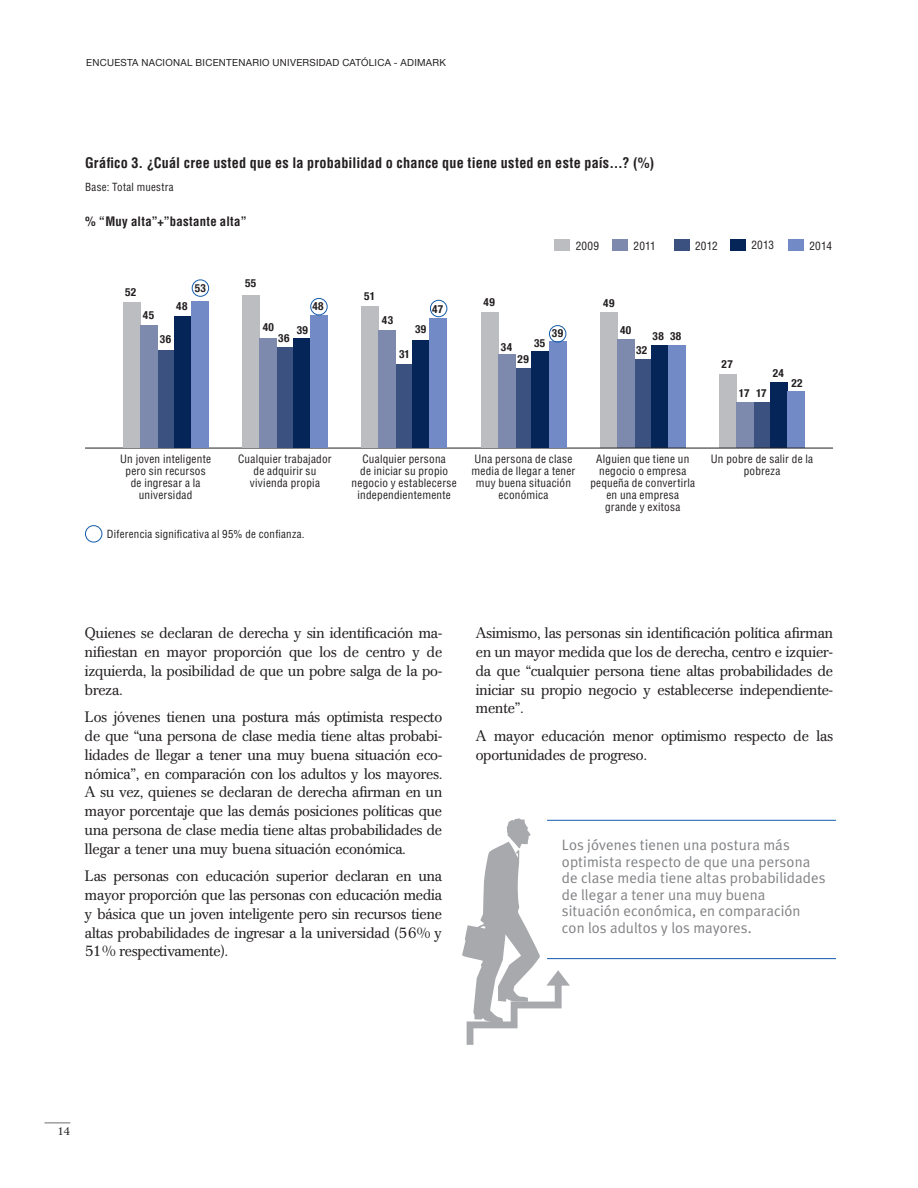
<style>
.page{position:relative;width:918px;height:1188px;background:#fff}
.page>*{position:absolute;margin:0;border:0;box-sizing:border-box;transform-origin:0 0}
.tex1{font:15px/18.8px "Cremona";color:#231f20;text-align:justify}
.NUEVO_texto_gra_dere{font:15px/16.5px "Meta Plus Normal";letter-spacing:.005em;color:#808285}
.titu_tabla_1_ok{font:700 condensed 14.25px "Helvetica";letter-spacing:.01em;color:#231f20}
.TITU_tabla_2{font:700 condensed 12.75px "Helvetica";letter-spacing:.025em;color:#231f20}
.NUEVO_texto_gra_Izqu{font:condensed 11.25px/12px "Helvetica";letter-spacing:.02em;color:#231f20;text-align:center}
.NUEVO_texto_gra_cent{font:700 condensed 11.25px "Helvetica Neue";letter-spacing:.03em;color:#231f20}
.t1{font:11.25px "Cremona";color:#231f20}
.Texto_en_7_BASE{font:condensed 10.95px "Helvetica";letter-spacing:.025em;color:#231f20}
.t2{font:9.75px "Helvetica Neue";letter-spacing:.03em;color:#231f20}
</style>
<div class="page">
<svg style="left:45px;top:1123px;width:25px;height:1px"></svg>
<div style="left:730px;top:239px;width:16px;height:11px;background:#052559"></div>
<div style="left:788px;top:239px;width:16px;height:11px;background:#728ac5"></div>
<div style="left:674px;top:239px;width:15px;height:11px;background:#3b517f"></div>
<div style="left:554px;top:239px;width:16px;height:11px;background:#bcbdc0"></div>
<div style="left:612px;top:239px;width:16px;height:11px;background:#7d8aae"></div>
<div style="left:634px;top:360px;width:17px;height:88px;background:#3b517f"></div>
<div style="left:651px;top:345px;width:17px;height:103px;background:#052559"></div>
<div style="left:600px;top:312px;width:17px;height:136px;background:#bcbdc0"></div>
<div style="left:668px;top:345px;width:17px;height:103px;background:#728ac5"></div>
<div style="left:617px;top:339px;width:17px;height:109px;background:#7d8aae"></div>
<div style="left:754px;top:402px;width:17px;height:46px;background:#3b517f"></div>
<div style="left:770px;top:383px;width:17px;height:65px;background:#052559"></div>
<div style="left:719px;top:374px;width:17px;height:74px;background:#bcbdc0"></div>
<div style="left:787px;top:391px;width:17px;height:57px;background:#728ac5"></div>
<div style="left:737px;top:402px;width:17px;height:46px;background:#7d8aae"></div>
<hr style="left:85px;top:448px;width:748px;height:1px;background:#231f20">
<div style="left:276px;top:348px;width:17px;height:100px;background:#3b517f"></div>
<div style="left:293px;top:338px;width:17px;height:110px;background:#052559"></div>
<div style="left:242px;top:295px;width:17px;height:153px;background:#bcbdc0"></div>
<div style="left:310px;top:315px;width:17px;height:133px;background:#728ac5"></div>
<div style="left:259px;top:338px;width:17px;height:110px;background:#7d8aae"></div>
<div style="left:310px;top:298px;width:18px;height:17px;border:1px solid #135cab;border-radius:50%"></div>
<div style="left:515px;top:368px;width:17px;height:80px;background:#3b517f"></div>
<div style="left:532px;top:351px;width:17px;height:97px;background:#052559"></div>
<div style="left:481px;top:313px;width:17px;height:135px;background:#bcbdc0"></div>
<div style="left:549px;top:341px;width:17px;height:107px;background:#728ac5"></div>
<div style="left:498px;top:355px;width:17px;height:93px;background:#7d8aae"></div>
<div style="left:549px;top:325px;width:17px;height:17px;border:1px solid #135cab;border-radius:50%"></div>
<div style="left:158px;top:351px;width:17px;height:97px;background:#3b517f"></div>
<div style="left:175px;top:316px;width:17px;height:132px;background:#052559"></div>
<div style="left:124px;top:303px;width:17px;height:145px;background:#bcbdc0"></div>
<div style="left:192px;top:301px;width:17px;height:147px;background:#728ac5"></div>
<div style="left:141px;top:325px;width:17px;height:123px;background:#7d8aae"></div>
<div style="left:192px;top:279px;width:17px;height:18px;border:1px solid #135cab;border-radius:50%"></div>
<div style="left:396px;top:365px;width:17px;height:83px;background:#3b517f"></div>
<div style="left:413px;top:340px;width:17px;height:108px;background:#052559"></div>
<div style="left:362px;top:306px;width:17px;height:142px;background:#bcbdc0"></div>
<div style="left:430px;top:319px;width:17px;height:129px;background:#728ac5"></div>
<div style="left:379px;top:331px;width:17px;height:117px;background:#7d8aae"></div>
<div style="left:430px;top:300px;width:17px;height:17px;border:1px solid #135cab;border-radius:50%"></div>
<hr style="left:547px;top:820px;width:289px;height:1px;background:#135cab">
<hr style="left:547px;top:958px;width:289px;height:1px;background:#135cab">
<div style="left:85px;top:525px;width:17px;height:17px;border:1px solid #135cab;border-radius:50%"></div>
<svg style="left:462px;top:818px;width:108px;height:227px"></svg>
<p class="t2" style="left:86px;top:56px;width:361px">ENCUESTA NACIONAL BICENTENARIO UNIVERSIDAD CATÓLICA - ADIMARK</p>
<p class="titu_tabla_1_ok" style="left:85px;top:154px;width:571px">Gráfico 3. ¿Cuál cree usted que es la probabilidad o chance que tiene usted en este país...? (%)</p>
<p class="Texto_en_7_BASE" style="left:85px;top:180px;width:90px">Base: Total muestra</p>
<p class="TITU_tabla_2" style="left:85px;top:214px;width:163px">% “Muy alta”+”bastante alta”</p>
<p class="NUEVO_texto_gra_Izqu" style="left:576px;top:239px;width:25px">2009</p>
<p class="NUEVO_texto_gra_Izqu" style="left:633px;top:239px;width:24px">2011</p>
<p class="NUEVO_texto_gra_Izqu" style="left:695px;top:239px;width:24px">2012</p>
<p class="NUEVO_texto_gra_Izqu" style="left:751px;top:239px;width:24px">2013</p>
<p class="NUEVO_texto_gra_Izqu" style="left:809px;top:239px;width:24px">2014</p>
<p class="NUEVO_texto_gra_cent" style="left:125px;top:285px;width:13px">52</p>
<p class="NUEVO_texto_gra_cent" style="left:195px;top:281px;width:13px">53</p>
<p class="NUEVO_texto_gra_cent" style="left:143px;top:308px;width:13px">45</p>
<p class="NUEVO_texto_gra_cent" style="left:176px;top:300px;width:13px">48</p>
<p class="NUEVO_texto_gra_cent" style="left:245px;top:276px;width:13px">55</p>
<p class="NUEVO_texto_gra_cent" style="left:312px;top:299px;width:13px">48</p>
<p class="NUEVO_texto_gra_cent" style="left:160px;top:333px;width:13px">36</p>
<p class="NUEVO_texto_gra_cent" style="left:263px;top:320px;width:13px">40</p>
<p class="NUEVO_texto_gra_cent" style="left:297px;top:323px;width:13px">39</p>
<p class="NUEVO_texto_gra_cent" style="left:278px;top:332px;width:13px">36</p>
<p class="NUEVO_texto_gra_cent" style="left:364px;top:289px;width:12px">51</p>
<p class="NUEVO_texto_gra_cent" style="left:382px;top:314px;width:13px">43</p>
<p class="NUEVO_texto_gra_cent" style="left:432px;top:302px;width:12px">47</p>
<p class="NUEVO_texto_gra_cent" style="left:415px;top:322px;width:13px">39</p>
<p class="NUEVO_texto_gra_cent" style="left:399px;top:348px;width:12px">31</p>
<p class="NUEVO_texto_gra_cent" style="left:484px;top:295px;width:13px">49</p>
<p class="NUEVO_texto_gra_cent" style="left:603px;top:297px;width:13px">49</p>
<p class="NUEVO_texto_gra_cent" style="left:501px;top:340px;width:13px">34</p>
<p class="NUEVO_texto_gra_cent" style="left:552px;top:326px;width:13px">39</p>
<p class="NUEVO_texto_gra_cent" style="left:534px;top:336px;width:13px">35</p>
<p class="NUEVO_texto_gra_cent" style="left:518px;top:353px;width:13px">29</p>
<p class="NUEVO_texto_gra_cent" style="left:620px;top:324px;width:13px">40</p>
<p class="NUEVO_texto_gra_cent" style="left:653px;top:330px;width:13px">38</p>
<p class="NUEVO_texto_gra_cent" style="left:670px;top:330px;width:13px">38</p>
<p class="NUEVO_texto_gra_cent" style="left:636px;top:343px;width:13px">32</p>
<p class="NUEVO_texto_gra_cent" style="left:722px;top:358px;width:13px">27</p>
<p class="NUEVO_texto_gra_cent" style="left:773px;top:367px;width:13px">24</p>
<p class="NUEVO_texto_gra_cent" style="left:791px;top:376px;width:13px">22</p>
<p class="NUEVO_texto_gra_cent" style="left:739px;top:387px;width:12px">17</p>
<p class="NUEVO_texto_gra_cent" style="left:756px;top:387px;width:12px">17</p>
<p class="NUEVO_texto_gra_Izqu" style="left:120px;top:453px;width:92px">Un joven inteligente pero sin recursos de ingresar a la universidad</p>
<p class="NUEVO_texto_gra_Izqu" style="left:238px;top:453px;width:95px">Cualquier trabajador de adquirir su vivienda propia</p>
<p class="Texto_en_7_BASE" style="left:107px;top:527px;width:199px">Diferencia significativa al 95% de confianza.</p>
<p class="NUEVO_texto_gra_Izqu" style="left:352px;top:453px;width:107px">Cualquier persona<br>de iniciar su propio negocio y establecerse independientemente</p>
<p class="NUEVO_texto_gra_Izqu" style="left:472px;top:453px;width:105px">Una persona de clase media de llegar a tener muy buena situación económica</p>
<p class="NUEVO_texto_gra_Izqu" style="left:590px;top:453px;width:106px">Alguien que tiene un negocio o empresa pequeña de convertirla en una empresa grande y exitosa</p>
<p class="NUEVO_texto_gra_Izqu" style="left:711px;top:453px;width:104px">Un pobre de salir de la pobreza</p>
<p class="tex1" style="left:85px;top:624px;width:359px">Quienes se declaran de derecha y sin identificación ma&shy;nifiestan en mayor proporción que los de centro y de izquierda, la posibilidad de que un pobre salga de la po&shy;breza.</p>
<p class="tex1" style="left:85px;top:708px;width:359px">Los jóvenes tienen una postura más optimista respecto de que “una persona de clase media tiene altas probabi&shy;lidades de llegar a tener una muy buena situación eco&shy;nómica”, en comparación con los adultos y los mayores.<br>A su vez, quienes se declaran de derecha afirman en un mayor porcentaje que las demás posiciones políticas que una persona de clase media tiene altas probabilidades de llegar a tener una muy buena situación económica.</p>
<p class="tex1" style="left:85px;top:867px;width:359px">Las personas con educación superior declaran en una mayor proporción que las personas con educación media y básica que un joven inteligente pero sin recursos tiene altas probabilidades de ingresar a la universidad (56% y 51% respectivamente).</p>
<p class="tex1" style="left:476px;top:624px;width:359px">Asimismo, las personas sin identificación política afirman en un mayor medida que los de derecha, centro e izquier&shy;da que “cualquier persona tiene altas probabilidades de iniciar su propio negocio y establecerse independiente&shy;mente”.</p>
<p class="tex1" style="left:476px;top:727px;width:359px">A mayor educación menor optimismo respecto de las oportunidades de progreso.</p>
<p class="NUEVO_texto_gra_dere" style="left:562px;top:837px;width:265px">Los jóvenes tienen una postura más optimista respecto de que una persona de clase media tiene altas probabilidades de llegar a tener una muy buena situación económica, en comparación con los adultos y los mayores.</p>
<p class="t1" style="left:58px;top:1124px;width:14px">14</p>
</div>
